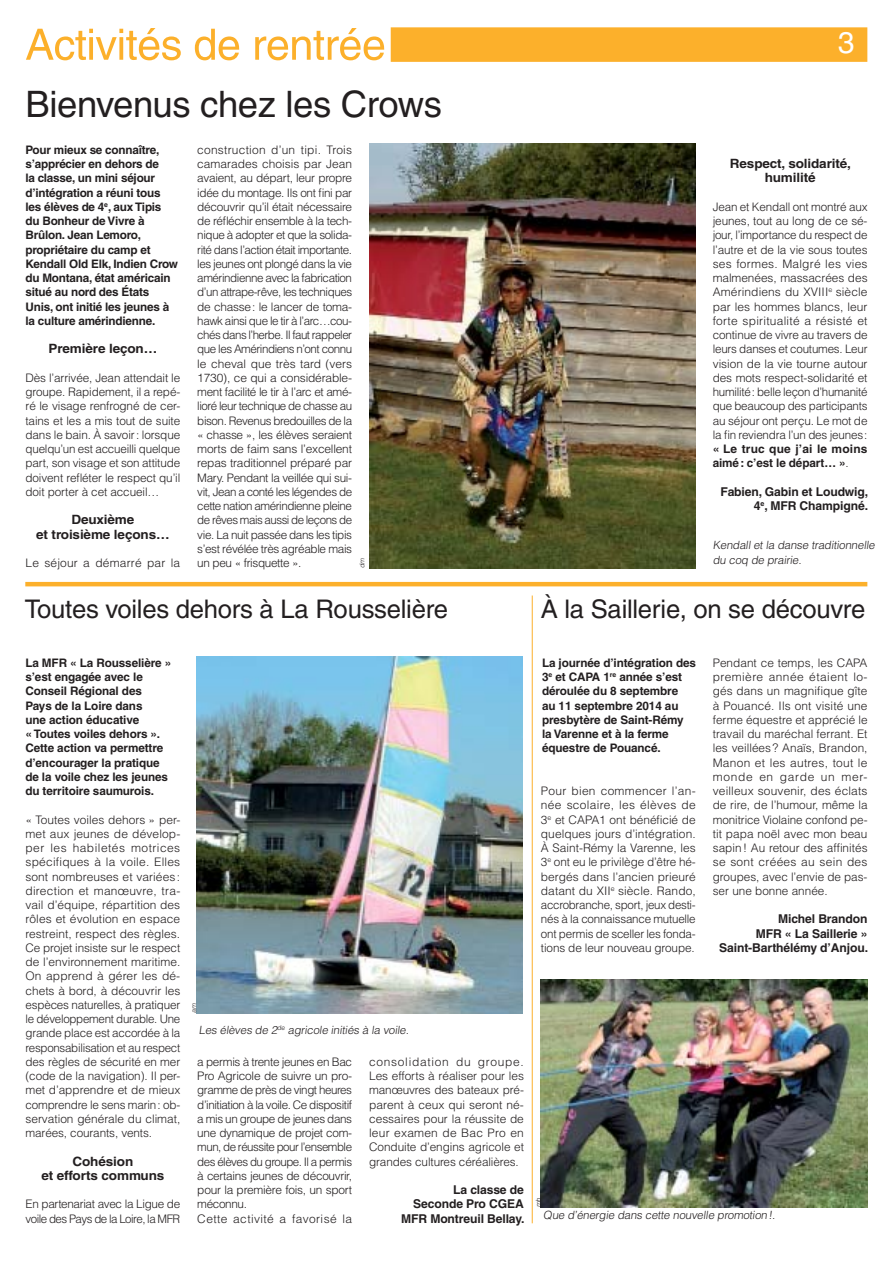
<style>
.page{position:relative;width:893px;height:1263px;background:#fff}
.page>*{position:absolute;margin:0;border:0;box-sizing:border-box;transform-origin:0 0}
.t1{font:condensed 43.2px "Helvetica";letter-spacing:-.01em;color:#fcb02b;scale:1.22 1}
.t2{font:36.45px "Helvetica";letter-spacing:-.01em;color:#231f20}
.t3{font:30px "Helvetica";color:#fff}
.t4{font:25.65px "Helvetica";letter-spacing:-.01em;color:#231f20}
.t5{font:700 12.9px/14.2px "Helvetica";letter-spacing:-.01em;color:#231f20;text-align:center;scale:1.06 1}
.t6{font:700 12.15px/14.2px "Helvetica";letter-spacing:-.01em;color:#231f20;text-align:right}
.t7{font:300 11.7px/14.2px "Helvetica";letter-spacing:-.02em;color:#231f20;text-align:justify}
.t8{font:700 11.7px/14.2px "Helvetica";letter-spacing:-.01em;color:#231f20}
.t9{font:700 11.7px/14.2px "Helvetica";letter-spacing:.015em;color:#231f20}
.t10{font:300 11.7px "Helvetica";letter-spacing:.015em;color:#231f20}
.t11{font:300 11.4px/15.1px "Helvetica";color:#231f20}
.t12{font:300 6.75px "Helvetica";color:#231f20}
.s1{font-weight:300}
</style>
<div class="page">
<div style="left:25px;top:27px;width:842px;height:35px;background:#fcb02b"></div>
<div style="left:21px;top:26px;width:370px;height:39px;background:#fff"></div>
<hr style="left:25px;top:582px;width:842px;height:4px;background:#fcb02b">
<img style="left:369px;top:143px;width:327px;height:425px">
<img style="left:197px;top:656px;width:325px;height:357px">
<img style="left:541px;top:979px;width:326px;height:228px">
<hr style="left:532px;top:596px;width:1px;height:627px;background:#fcb02b">
<h1 class="t1" style="left:25px;top:29px;width:297px">Activités de rentrée</h1>
<h2 class="t2" style="left:26px;top:91px;width:418px">Bienvenus chez les Crows</h2>
<p class="t8" style="left:26px;top:144px;width:154px">Pour mieux se connaître, s’apprécier en dehors de<br>la classe, un mini séjour d’intégration a réuni tous les élèves de 4<sup>e</sup>, aux Tipis du Bonheur de Vivre à<br>Brûlon. Jean Lemoro, propriétaire du camp et<br>Kendall Old Elk, Indien Crow du Montana, état américain situé au nord des États<br>Unis, ont initié les jeunes à la culture amérindienne.</p>
<p class="t5" style="left:49px;top:343px;width:104px">Première leçon…</p>
<p class="t7" style="left:26px;top:372px;width:156px">Dès l’arrivée, Jean attendait le groupe. Rapidement, il a repé&shy;ré le visage renfrogné de cer&shy;tains et les a mis tout de suite dans le bain. À savoir : lorsque quelqu’un est accueilli quelque part, son visage et son attitude doivent refléter le respect qu’il doit porter à cet accueil…</p>
<p class="t5" style="left:36px;top:514px;width:127px">Deuxième<br>et troisième leçons…</p>
<p class="t10" style="left:26px;top:559px;width:156px">Le séjour a démarré par la</p>
<p class="t7" style="left:197px;top:144px;width:156px">construction d’un tipi. Trois camarades choisis par Jean avaient, au départ, leur propre idée du montage. Ils ont fini par découvrir qu’il était nécessaire de réfléchir ensemble à la tech&shy;nique à adopter et que la solida&shy;rité dans l’action était importante. les jeunes ont plongé dans la vie amérindienne avec la fabrication d’un attrape-rêve, les techniques de chasse : le lancer de toma&shy;hawk ainsi que le tir à l’arc…cou&shy;chés dans l’herbe. Il faut rappeler que les Amérindiens n’ont connu le cheval que très tard (vers 1730), ce qui a considérable&shy;ment facilité le tir à l’arc et amé&shy;lioré leur technique de chasse au bison. Revenus bredouilles de la « chasse », les élèves seraient morts de faim sans l’excellent repas traditionnel préparé par Mary. Pendant la veillée qui sui&shy;vit, Jean a conté les légendes de cette nation amérindienne pleine de rêves mais aussi de leçons de vie. La nuit passée dans les tipis s’est révélée très agréable mais un peu « frisquette ».</p>
<p class="t12" style="left:359px;top:568px;width:12px;rotate:-90deg">dm</p>
<h3 class="t3" style="left:838px;top:32px;width:18px">3</h3>
<p class="t5" style="left:730px;top:158px;width:116px">Respect, solidarité, humilité</p>
<p class="t7" style="left:713px;top:201px;width:156px">Jean et Kendall ont montré aux jeunes, tout au long de ce sé&shy;jour, l’importance du respect de l’autre et de la vie sous toutes ses formes. Malgré les vies malmenées, massacrées des Amérindiens du XVIII<sup>e</sup> siècle par les hommes blancs, leur forte spiritualité a résisté et continue de vivre au travers de leurs danses et coutumes. Leur vision de la vie tourne autour des mots respect-solidarité et humilité : belle leçon d’humanité que beaucoup des participants au séjour ont perçu. Le mot de la fin reviendra l’un des jeunes :</p>
<p class="t9" style="left:713px;top:443px;width:156px">« Le truc que j’ai le moins aimé : c’est le départ… »<span class="s1">.</span></p>
<p class="t6" style="left:720px;top:486px;width:149px">Fabien, Gabin et Loudwig,<br>4<sup>e</sup>, MFR Champigné.</p>
<p class="t11" style="left:713px;top:539px;width:165px">Kendall et la danse traditionnelle du coq de prairie.</p>
<h3 class="t4" style="left:25px;top:599px;width:425px">Toutes voiles dehors à La Rousselière</h3>
<h3 class="t4" style="left:541px;top:599px;width:326px">À la Saillerie, on se découvre</h3>
<p class="t8" style="left:25px;top:657px;width:148px">La MFR « La Rousselière » s’est engagée avec le<br>Conseil Régional des<br>Pays de la Loire dans<br>une action éducative<br>« Toutes voiles dehors ».<br>Cette action va permettre d’encourager la pratique de la voile chez les jeunes du territoire saumurois.</p>
<p class="t8" style="left:542px;top:657px;width:156px">La journée d’intégration des<br>3<sup>e</sup> et CAPA 1<sup>re</sup> année s’est déroulée du 8 septembre<br>au 11 septembre 2014 au presbytère de Saint-Rémy la Varenne et à la ferme équestre de Pouancé.</p>
<p class="t7" style="left:713px;top:657px;width:156px">Pendant ce temps, les CAPA première année étaient lo&shy;gés dans un magnifique gîte à Pouancé. Ils ont visité une ferme équestre et apprécié le travail du maréchal ferrant. Et les veillées ? Anaïs, Brandon, Manon et les autres, tout le monde en garde un mer&shy;veilleux souvenir, des éclats de rire, de l’humour, même la monitrice Violaine confond pe&shy;tit papa noël avec mon beau sapin ! Au retour des affinités se sont créées au sein des groupes, avec l’envie de pas&shy;ser une bonne année.</p>
<p class="t6" style="left:719px;top:913px;width:150px">Michel Brandon<br>MFR « La Saillerie »<br>Saint-Barthélémy d’Anjou.</p>
<p class="t7" style="left:541px;top:785px;width:156px">Pour bien commencer l’an&shy;née scolaire, les élèves de 3<sup>e</sup> et CAPA1 ont bénéficié de quelques jours d’intégration.<br>À Saint-Rémy la Varenne, les 3<sup>e</sup> ont eu le privilège d’être hé&shy;bergés dans l’ancien prieuré datant du XII<sup>e</sup> siècle. Rando, accrobranche, sport, jeux desti&shy;nés à la connaissance mutuelle ont permis de sceller les fonda&shy;tions de leur nouveau groupe.</p>
<p class="t7" style="left:26px;top:813px;width:156px">« Toutes voiles dehors » per&shy;met aux jeunes de dévelop&shy;per les habiletés motrices spécifiques à la voile. Elles sont nombreuses et variées : direction et manœuvre, tra&shy;vail d’équipe, répartition des rôles et évolution en espace restreint, respect des règles.<br>Ce projet insiste sur le respect de l’environnement maritime.<br>On apprend à gérer les dé&shy;chets à bord, à découvrir les espèces naturelles, à pratiquer le développement durable. Une grande place est accordée à la responsabilisation et au respect des règles de sécurité en mer (code de la navigation). Il per&shy;met d’apprendre et de mieux comprendre le sens marin : ob&shy;servation générale du climat, marées, courants, vents.</p>
<p class="t5" style="left:41px;top:1155px;width:118px">Cohésion<br>et efforts communs</p>
<p class="t7" style="left:26px;top:1198px;width:156px">En partenariat avec la Ligue de voile des Pays de la Loire, la MFR</p>
<p class="t12" style="left:191px;top:1013px;width:12px;rotate:-90deg">am</p>
<p class="t11" style="left:199px;top:1023px;width:213px">Les élèves de 2<sup>de</sup> agricole initiés à la voile.</p>
<p class="t7" style="left:197px;top:1056px;width:156px;text-align:left">a permis à trente jeunes en Bac<br>Pro Agricole de suivre un pro&shy;gramme de près de vingt heures d’initiation à la voile. Ce dispositif a mis un groupe de jeunes dans une dynamique de projet com&shy;mun, de réussite pour l’ensemble des élèves du groupe. Il a permis à certains jeunes de découvrir, pour la première fois, un sport méconnu.<br>Cette activité a favorisé la</p>
<p class="t7" style="left:369px;top:1056px;width:156px">consolidation du groupe.<br>Les efforts à réaliser pour les manœuvres des bateaux pré&shy;parent à ceux qui seront né&shy;cessaires pour la réussite de leur examen de Bac Pro en Conduite d’engins agricole et grandes cultures céréalières.</p>
<p class="t6" style="left:401px;top:1184px;width:125px">La classe de<br>Seconde Pro CGEA<br>MFR Montreuil Bellay.</p>
<p class="t12" style="left:536px;top:1207px;width:11px;rotate:-90deg">mb</p>
<p class="t11" style="left:543px;top:1208px;width:235px">Que d’énergie dans cette nouvelle promotion !.</p>
</div>
